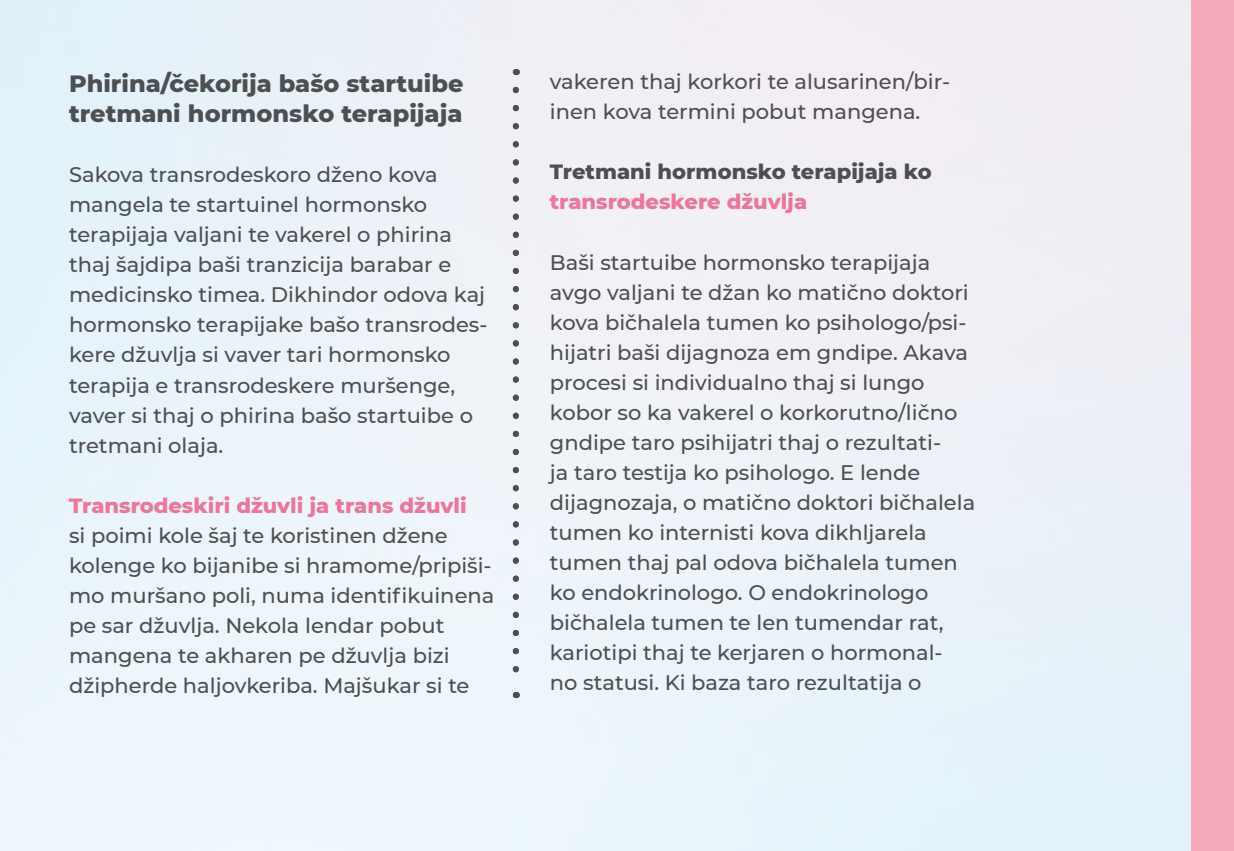
<style>
.page{position:relative;width:1234px;height:851px;background:#fff}
.page>*{position:absolute;margin:0;border:0;box-sizing:border-box;transform-origin:0 0}
.t1{font:800 24px/30px "Montserrat";color:#4e4f50}
.t2{font:500 21px/30px "Montserrat";color:#4e4f50}
.t3{font:800 21px/30px "Montserrat";color:#4e4f50}
.s1{font-weight:800;color:#ee759b}
.s2{color:#ee759b}
</style>
<div class="page">
<div style="left:0;top:0;width:1191px;height:850px;background:#edf2f9"></div>
<svg style="left:512px;top:90px;width:6px;height:596px"></svg>
<div style="left:1191px;top:0;width:42px;height:850px;background:#f5a9b8"></div>
<p class="t1" style="left:69px;top:67px;width:396px">Phirina/čekorija bašo startuibe tretmani hormonsko terapijaja</p>
<p class="t2" style="left:69px;top:159px;width:420px">Sakova transrodeskoro dženo kova mangela te startuinel hormonsko terapijaja valjani te vakerel o phirina thaj šajdipa baši tranzicija barabar e medicinsko timea. Dikhindor odova kaj hormonsko terapijake bašo transrodes&shy;kere džuvlja si vaver tari hormonsko terapija e transrodeskere muršenge, vaver si thaj o phirina bašo startuibe o tretmani olaja.</p>
<p class="t2" style="left:69px;top:489px;width:427px"><span class="s1">Transrodeskiri džuvli ja trans džuvli<br></span>si poimi kole šaj te koristinen džene kolenge ko bijanibe si hramome/pripiši&shy;mo muršano poli, numa identifikuinena pe sar džuvlja. Nekola lendar pobut mangena te akharen pe džuvlja bizi džipherde haljovkeriba. Majšukar si te</p>
<p class="t2" style="left:549px;top:66px;width:402px">vakeren thaj korkori te alusarinen/bir&shy;inen kova termini pobut mangena.</p>
<p class="t3" style="left:549px;top:156px;width:383px">Tretmani hormonsko terapijaja ko <span class="s2">transrodeskere džuvlja</span></p>
<p class="t2" style="left:549px;top:246px;width:427px">Baši startuibe hormonsko terapijaja avgo valjani te džan ko matično doktori kova bičhalela tumen ko psihologo/psi&shy;hijatri baši dijagnoza em gndipe. Akava procesi si individualno thaj si lungo kobor so ka vakerel o korkorutno/lično gndipe taro psihijatri thaj o rezultati-<br>ja taro testija ko psihologo. E lende dijagnozaja, o matično doktori bičhalela tumen ko internisti kova dikhljarela tumen thaj pal odova bičhalela tumen ko endokrinologo. O endokrinologo bičhalela tumen te len tumendar rat, kariotipi thaj te kerjaren o hormonal&shy;no statusi. Ki baza taro rezultatija o</p>
</div>
